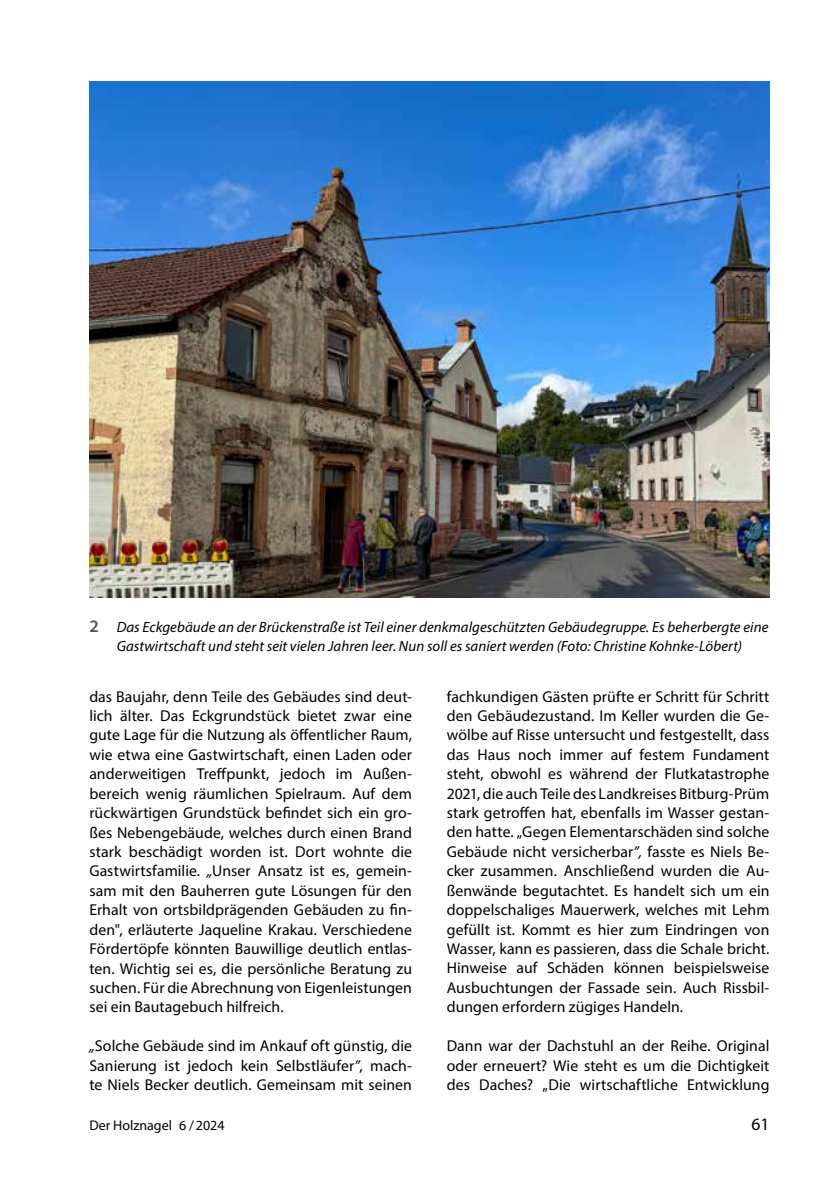
<style>
.page{position:relative;width:834px;height:1181px;background:#fff}
.page>*{position:absolute;margin:0;border:0;box-sizing:border-box;transform-origin:0 0}
.t1{font:17.5px "Myriad Pro";color:#000}
.t2{font:15.75px/19.4px "Myriad Pro";letter-spacing:.005em;color:#000;text-align:justify}
.t3{font:italic 14.88px/19.2px "Myriad Pro";letter-spacing:.005em;color:#000;text-align:center}
.t4{font:14px "Myriad Pro";color:#000}
.s1{font-weight:600;font-style:normal;font-size:17.5px;color:#565655}
.s2{font-style:italic}
</style>
<div class="page">
<img style="left:89px;top:82px;width:680px;height:516px">
<p class="t3" style="left:89px;top:617px;width:680px"><span class="s1">2</span> Das Eckgebäude an der Brückenstraße ist Teil einer denkmalgeschützten Gebäudegruppe. Es beherbergte eine<br>Gastwirtschaft und steht seit vielen Jahren leer. Nun soll es saniert werden (Foto: Christine Kohnke-Löbert)</p>
<p class="t2" style="left:89px;top:686px;width:324px">das Baujahr, denn Teile des Gebäudes sind deut&shy;lich älter. Das Eckgrundstück bietet zwar eine gute Lage für die Nutzung als öffentlicher Raum, wie etwa eine Gastwirtschaft, einen Laden oder anderweitigen Treffpunkt, jedoch im Außen&shy;bereich wenig räumlichen Spielraum. Auf dem rückwärtigen Grundstück befindet sich ein gro&shy;ßes Nebengebäude, welches durch einen Brand stark beschädigt worden ist. Dort wohnte die Gastwirtsfamilie. <span class="s2">„</span>Unser Ansatz ist es, gemein&shy;sam mit den Bauherren gute Lösungen für den Erhalt von ortsbildprägenden Gebäuden zu fin&shy;den", erläuterte Jaqueline Krakau. Verschiedene Fördertöpfe könnten Bauwillige deutlich entlas&shy;ten. Wichtig sei es, die persönliche Beratung zu suchen. Für die Abrechnung von Eigenleistungen sei ein Bautagebuch hilfreich.</p>
<p class="t2" style="left:89px;top:1036px;width:324px"><span class="s2">„</span>Solche Gebäude sind im Ankauf oft günstig, die Sanierung ist jedoch kein Selbstläufer<span class="s2">”</span>, mach&shy;te Niels Becker deutlich. Gemeinsam mit seinen</p>
<p class="t2" style="left:446px;top:686px;width:324px">fachkundigen Gästen prüfte er Schritt für Schritt den Gebäudezustand. Im Keller wurden die Ge&shy;wölbe auf Risse untersucht und festgestellt, dass das Haus noch immer auf festem Fundament steht, obwohl es während der Flutkatastrophe 2021, die auch Teile des Landkreises Bitburg-Prüm stark getroffen hat, ebenfalls im Wasser gestan&shy;den hatte. „Gegen Elementarschäden sind solche Gebäude nicht versicherbar<span class="s2">”,</span> fasste es Niels Be&shy;cker zusammen. Anschließend wurden die Au&shy;ßenwände begutachtet. Es handelt sich um ein doppelschaliges Mauerwerk, welches mit Lehm gefüllt ist. Kommt es hier zum Eindringen von Wasser, kann es passieren, dass die Schale bricht.<br>Hinweise auf Schäden können beispielsweise Ausbuchtungen der Fassade sein. Auch Rissbil&shy;dungen erfordern zügiges Handeln.</p>
<p class="t2" style="left:446px;top:1036px;width:324px">Dann war der Dachstuhl an der Reihe. Original oder erneuert? Wie steht es um die Dichtigkeit des Daches? „Die wirtschaftliche Entwicklung</p>
<p class="t4" style="left:89px;top:1116px;width:137px">Der Holznagel 6 /2024</p>
<p class="t1" style="left:751px;top:1113px;width:19px">61</p>
</div>
